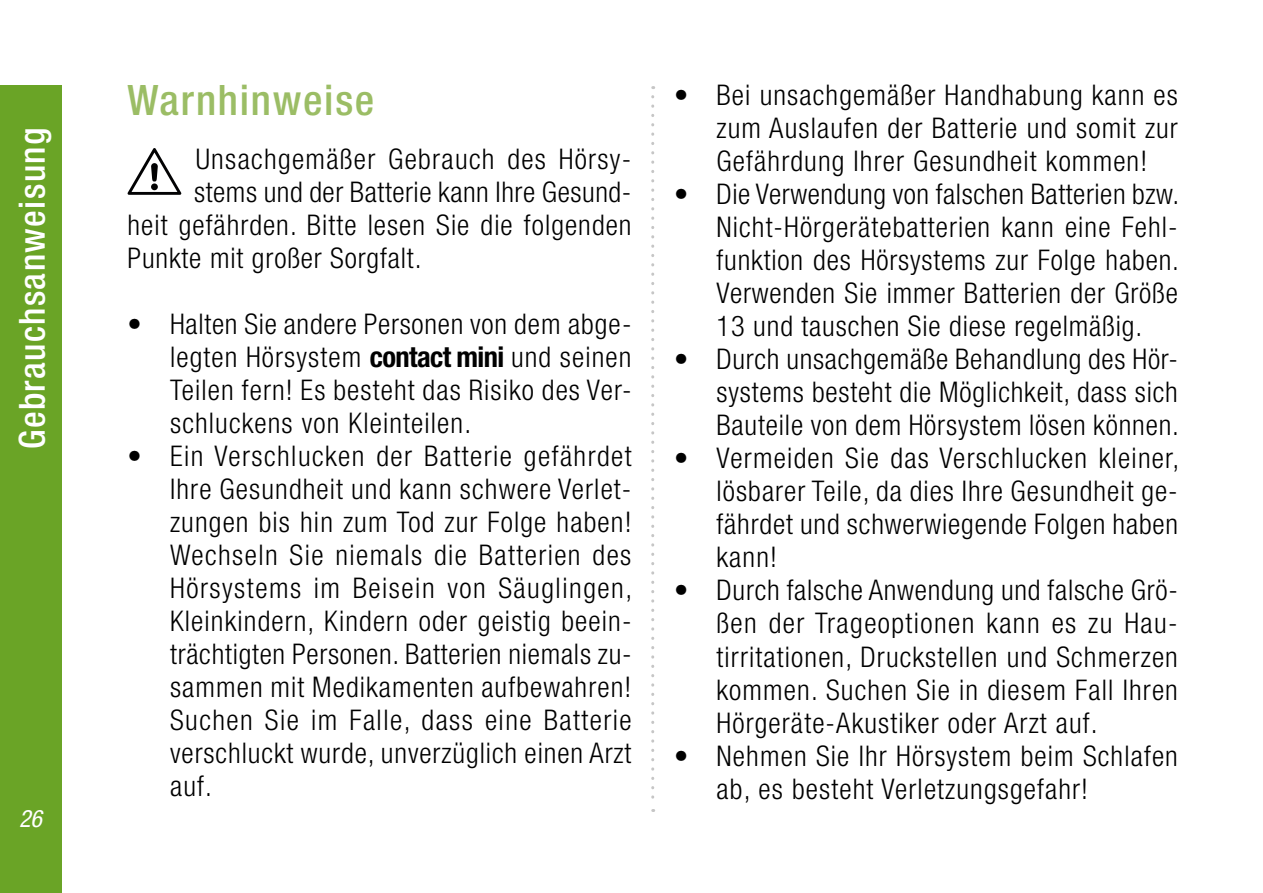
<style>
.page{position:relative;width:1263px;height:893px;background:#fff}
.page>*{position:absolute;margin:0;border:0;box-sizing:border-box;transform-origin:0 0}
.t1{font:500 condensed 42px "Helvetica Neue LT Pro";letter-spacing:.04em;color:#9bbd65}
.t2{font:500 condensed 36px "Helvetica Neue LT Pro";letter-spacing:.04em;color:#fff}
.t3{font:300 condensed 28.5px/33px "Helvetica Neue LT Pro";letter-spacing:.035em;color:#000;text-align:justify}
.t4{font:italic condensed 24px "Helvetica Neue LT Pro";color:#fff}
.s1{font-weight:700}
</style>
<div class="page">
<div style="left:0;top:85px;width:62px;height:808px;background:#6aa426"></div>
<svg style="left:651px;top:97px;width:3px;height:715px"></svg>
<svg style="left:127px;top:148px;width:54px;height:47px"></svg>
<p class="t2" style="left:11px;top:449px;width:323px;rotate:-90deg">Gebrauchsanweisung</p>
<p class="t4" style="left:19px;top:804px;width:25px">26</p>
<h1 class="t1" style="left:128px;top:75px;width:248px">Warnhinweise</h1>
<p class="t3" style="left:196px;top:142px;width:437px">Unsachgemäßer Gebrauch des Hörsy-</p>
<p class="t3" style="left:194px;top:175px;width:439px">stems und der Batterie kann Ihre Gesund-</p>
<p class="t3" style="left:128px;top:208px;width:505px">heit gefährden. Bitte lesen Sie die folgenden</p>
<p class="t3" style="left:128px;top:241px;width:295px">Punkte mit großer Sorgfalt.</p>
<p class="t3" style="left:170px;top:307px;width:463px;text-indent:-43px">• Halten Sie andere Personen von dem abge&shy;legten Hörsystem <span class="s1">contact mini</span> und seinen Teilen fern! Es besteht das Risiko des Ver&shy;schluckens von Kleinteilen.</p>
<p class="t3" style="left:170px;top:440px;width:464px;text-indent:-43px">• Ein Verschlucken der Batterie gefährdet Ihre Gesundheit und kann schwere Verlet&shy;zungen bis hin zum Tod zur Folge haben!<br>Wechseln Sie niemals die Batterien des Hörsystems im Beisein von Säuglingen, Kleinkindern, Kindern oder geistig beein&shy;trächtigten Personen. Batterien niemals zu&shy;sammen mit Medikamenten aufbewahren!<br>Suchen Sie im Falle, dass eine Batterie verschluckt wurde, unverzüglich einen Arzt auf.</p>
<p class="t3" style="left:716px;top:79px;width:463px;text-indent:-43px">• Bei unsachgemäßer Handhabung kann es zum Auslaufen der Batterie und somit zur Gefährdung Ihrer Gesundheit kommen!</p>
<p class="t3" style="left:716px;top:178px;width:464px;text-indent:-43px">• Die Verwendung von falschen Batterien bzw.<br>Nicht-Hörgerätebatterien kann eine Fehl&shy;funktion des Hörsystems zur Folge haben.<br>Verwenden Sie immer Batterien der Größe 13 und tauschen Sie diese regelmäßig.</p>
<p class="t3" style="left:716px;top:343px;width:464px;text-indent:-43px">• Durch unsachgemäße Behandlung des Hör&shy;systems besteht die Möglichkeit, dass sich Bauteile von dem Hörsystem lösen können.</p>
<p class="t3" style="left:716px;top:442px;width:464px;text-indent:-43px">• Vermeiden Sie das Verschlucken kleiner, lösbarer Teile, da dies Ihre Gesundheit ge&shy;fährdet und schwerwiegende Folgen haben kann!</p>
<p class="t3" style="left:716px;top:574px;width:463px;text-indent:-43px">• Durch falsche Anwendung und falsche Grö&shy;ßen der Trageoptionen kann es zu Hau&shy;tirritationen, Druckstellen und Schmerzen kommen. Suchen Sie in diesem Fall Ihren Hörgeräte-Akustiker oder Arzt auf.</p>
<p class="t3" style="left:716px;top:739px;width:463px;text-indent:-43px">• Nehmen Sie Ihr Hörsystem beim Schlafen ab, es besteht Verletzungsgefahr!</p>
</div>
